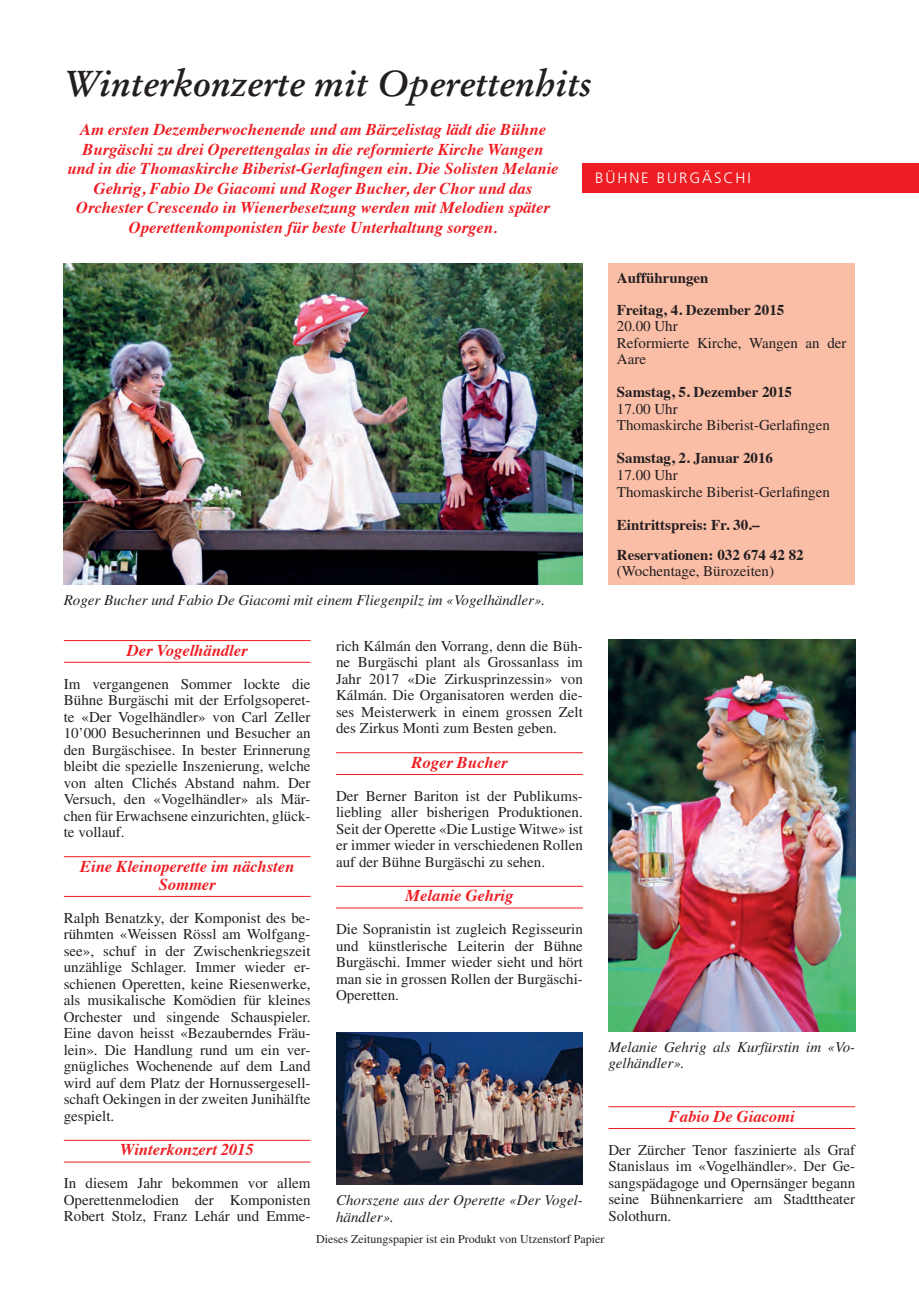
<style>
.page{position:relative;width:919px;height:1289px;background:#fff}
.page>*{position:absolute;margin:0;border:0;box-sizing:border-box;transform-origin:0 0}
.Titel_oben{font:italic 700 36px "Stempel Garamond";color:#231f20}
.Vorspann{font:italic 700 16.5px/19.5px "Times";color:#ee1d23;text-align:center}
.Untertitel_mit_Linie{font:italic 700 16.5px/18px "Times";color:#ee1d23;text-align:center}
.Grundschrift{font:15px/16.5px "Times";color:#231f20;text-align:justify}
.Legende{font:italic 15px/16.5px "Times";color:#231f20}
.Grundschrift_fett{font:700 15px "Times";color:#231f20}
.Text_im_Balken{font:300 15px "Frutiger";letter-spacing:.13em;color:#fff}
.t1{font:12px "Times";color:#231f20}
</style>
<div class="page">
<hr style="left:64px;top:640px;width:246px;height:1px;background:#ee1d23">
<hr style="left:64px;top:662px;width:246px;height:1px;background:#ee1d23">
<hr style="left:64px;top:856px;width:246px;height:1px;background:#ee1d23">
<hr style="left:64px;top:896px;width:246px;height:1px;background:#ee1d23">
<hr style="left:64px;top:1139px;width:246px;height:1px;background:#ee1d23">
<hr style="left:64px;top:1161px;width:246px;height:1px;background:#ee1d23">
<hr style="left:336px;top:752px;width:247px;height:1px;background:#ee1d23">
<hr style="left:336px;top:774px;width:247px;height:1px;background:#ee1d23">
<hr style="left:336px;top:886px;width:247px;height:1px;background:#ee1d23">
<hr style="left:336px;top:907px;width:247px;height:1px;background:#ee1d23">
<hr style="left:608px;top:1106px;width:247px;height:1px;background:#ee1d23">
<hr style="left:608px;top:1128px;width:247px;height:1px;background:#ee1d23">
<div style="left:583px;top:163px;width:335px;height:29px;background:#ee1d23"></div>
<div style="left:608px;top:263px;width:247px;height:322px;background:#fabda6"></div>
<img style="left:64px;top:263px;width:519px;height:322px">
<img style="left:608px;top:639px;width:247px;height:392px">
<img style="left:336px;top:1032px;width:247px;height:152px">
<p class="Titel_oben" style="left:64px;top:62px;width:529px">Winterkonzerte mit Operettenhits</p>
<p class="Vorspann" style="left:67px;top:118px;width:492px">Am ersten Dezemberwochenende und am Bärzelistag lädt die Bühne Burgäschi zu drei Operettengalas in die reformierte Kirche Wangen und in die Thomaskirche Biberist-Gerlafingen ein. Die Solisten Melanie Gehrig, Fabio De Giacomi und Roger Bucher, der Chor und das Orchester Crescendo in Wienerbesetzung werden mit Melodien später Operettenkomponisten für beste Unterhaltung sorgen.</p>
<p class="Text_im_Balken" style="left:595px;top:170px;width:157px">BÜHNE BURGÄSCHI</p>
<p class="Legende" style="left:64px;top:592px;width:483px">Roger Bucher und Fabio De Giacomi mit einem Fliegenpilz im «Vogelhändler».</p>
<p class="Untertitel_mit_Linie" style="left:127px;top:639px;width:122px">Der Vogelhändler</p>
<p class="Grundschrift" style="left:64px;top:677px;width:248px">Im vergangenen Sommer lockte die Bühne Burgäschi mit der Erfolgsoperet&shy;te «Der Vogelhändler» von Carl Zeller 10’000 Besucherinnen und Besucher an den Burgäschisee. In bester Erinnerung bleibt die spezielle Inszenierung, welche von alten Clichés Abstand nahm. Der Versuch, den «Vogelhändler» als Mär&shy;chen für Erwachsene einzurichten, glück&shy;te vollauf.</p>
<p class="Untertitel_mit_Linie" style="left:80px;top:855px;width:216px">Eine Kleinoperette im nächsten<br>Sommer</p>
<p class="Grundschrift" style="left:64px;top:911px;width:248px">Ralph Benatzky, der Komponist des be&shy;rühmten «Weissen Rössl am Wolfgang&shy;see», schuf in der Zwischenkriegszeit unzählige Schlager. Immer wieder er&shy;schienen Operetten, keine Riesenwerke, als musikalische Komödien für kleines Orchester und singende Schauspieler.<br>Eine davon heisst «Bezauberndes Fräu&shy;lein». Die Handlung rund um ein ver&shy;gnügliches Wochenende auf dem Land wird auf dem Platz der Hornussergesell&shy;schaft Oekingen in der zweiten Junihälfte gespielt.</p>
<p class="Untertitel_mit_Linie" style="left:120px;top:1139px;width:135px">Winterkonzert 2015</p>
<p class="Grundschrift" style="left:64px;top:1176px;width:248px">In diesem Jahr bekommen vor allem Operettenmelodien der Komponisten Robert Stolz, Franz Lehár und Emme-</p>
<p class="Grundschrift" style="left:336px;top:639px;width:248px">rich Kálmán den Vorrang, denn die Büh&shy;ne Burgäschi plant als Grossanlass im Jahr 2017 «Die Zirkusprinzessin» von Kálmán. Die Organisatoren werden die&shy;ses Meisterwerk in einem grossen Zelt des Zirkus Monti zum Besten geben.</p>
<p class="Untertitel_mit_Linie" style="left:411px;top:751px;width:97px">Roger Bucher</p>
<p class="Grundschrift" style="left:336px;top:789px;width:248px">Der Berner Bariton ist der Publikums&shy;liebling aller bisherigen Produktionen.<br>Seit der Operette «Die Lustige Witwe» ist er immer wieder in verschiedenen Rollen auf der Bühne Burgäschi zu sehen.</p>
<p class="Untertitel_mit_Linie" style="left:405px;top:885px;width:109px">Melanie Gehrig</p>
<p class="Grundschrift" style="left:336px;top:922px;width:248px">Die Sopranistin ist zugleich Regisseurin und künstlerische Leiterin der Bühne Burgäschi. Immer wieder sieht und hört man sie in grossen Rollen der Burgäschi-Operetten.</p>
<p class="Legende" style="left:336px;top:1191px;width:248px">Chorszene aus der Operette «Der Vogel&shy;händler».</p>
<p class="Grundschrift_fett" style="left:617px;top:264px;width:93px">Aufführungen</p>
<p class="Grundschrift_fett" style="left:617px;top:295px;width:169px">Freitag, 4. Dezember 2015</p>
<p class="Grundschrift" style="left:617px;top:320px;width:62px">20.00 Uhr</p>
<p class="Grundschrift" style="left:617px;top:336px;width:231px">Reformierte Kirche, Wangen an der<br>Aare</p>
<p class="Grundschrift_fett" style="left:617px;top:378px;width:177px">Samstag, 5. Dezember 2015</p>
<p class="Grundschrift" style="left:617px;top:402px;width:62px">17.00 Uhr</p>
<p class="Grundschrift" style="left:617px;top:419px;width:214px">Thomaskirche Biberist-Gerlafingen</p>
<p class="Grundschrift_fett" style="left:617px;top:444px;width:157px">Samstag, 2. Januar 2016</p>
<p class="Grundschrift" style="left:617px;top:468px;width:62px">17.00 Uhr</p>
<p class="Grundschrift" style="left:617px;top:485px;width:214px">Thomaskirche Biberist-Gerlafingen</p>
<p class="Grundschrift_fett" style="left:617px;top:510px;width:144px">Eintrittspreis: Fr. 30.–</p>
<p class="Grundschrift_fett" style="left:617px;top:540px;width:188px">Reservationen: 032 674 42 82</p>
<p class="Grundschrift" style="left:617px;top:564px;width:159px">(Wochentage, Bürozeiten)</p>
<p class="Legende" style="left:608px;top:1038px;width:248px">Melanie Gehrig als Kurfürstin im «Vo&shy;gelhändler».</p>
<p class="Untertitel_mit_Linie" style="left:669px;top:1105px;width:127px">Fabio De Giacomi</p>
<p class="Grundschrift" style="left:608px;top:1143px;width:248px">Der Zürcher Tenor faszinierte als Graf Stanislaus im «Vogelhändler». Der Ge&shy;sangspädagoge und Opernsänger begann seine Bühnenkarriere am Stadttheater Solothurn.</p>
<p class="t1" style="left:316px;top:1234px;width:290px">Dieses Zeitungspapier ist ein Produkt von Utzenstorf Papier</p>
</div>
